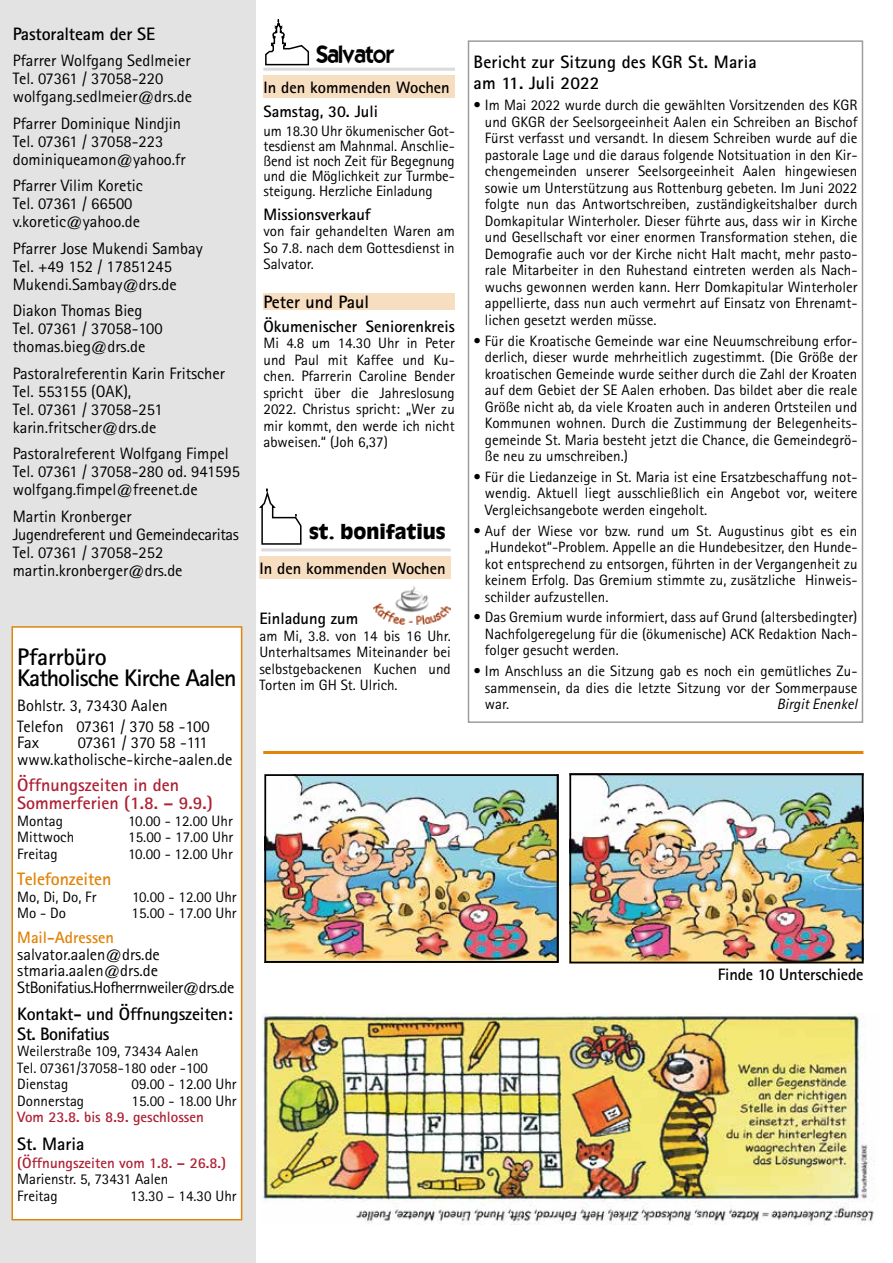
<style>
.page{position:relative;width:893px;height:1263px;background:#fff}
.page>*{position:absolute;margin:0;border:0;box-sizing:border-box;transform-origin:0 0}
.t1{font:700 24px/21px "Rotis Sans Serif";letter-spacing:-.04em;color:#000}
.t2{font:24px "ELEGANCE";color:#000}
.t3{font:900 19.5px "Antique Olive";color:#000}
.t4{font:700 18px/19.2px "Rotis Sans Serif";letter-spacing:-.01em;color:#000}
.t5{font:700 18px/21px "Rotis Sans Serif";letter-spacing:.01em;color:#000}
.t6{font:700 18px/18px "Rotis Sans Serif";color:#ae2034}
.t7{font:700 18px "Rotis Sans Serif";letter-spacing:-.01em;color:#e18409}
.t8{font:16.5px/18px "Rotis Sans Serif";color:#000}
.t9{font:700 16.5px/23.9px "Rotis Sans Serif";color:#000}
.t10{font:700 16.5px "Rotis Sans Serif";color:#e18409}
.t11{font:15px/16.5px "Rotis Sans Serif";color:#000;text-align:justify}
.t12{font:700 15px "Rotis Sans Serif";color:#ae2034}
.t13{font:italic 15px "Rotis Sans Serif";color:#000}
</style>
<div class="page">
<div style="left:0;top:0;width:255px;height:1263px;background:#e3e3e3"></div>
<svg style="left:259px;top:488px;width:43px;height:57px"></svg>
<hr style="left:261px;top:548px;width:190px;height:3px;background:#dadada">
<div style="left:259px;top:556px;width:192px;height:23px;background:#f8dec0"></div>
<img style="left:374px;top:585px;width:77px;height:39px">
<hr style="left:263px;top:751px;width:600px;height:3px;background:#e18409">
<div style="left:12px;top:627px;width:230px;height:593px;background:#fff"></div>
<div style="left:12px;top:626px;width:230px;height:594px;border:2px solid #e18409"></div>
<div style="left:468px;top:40px;width:395px;height:683px;border:2px solid #9d9d9c"></div>
<img style="left:267px;top:777px;width:288px;height:183px">
<div style="left:264px;top:774px;width:294px;height:189px;border:2px solid #000"></div>
<img style="left:572px;top:776px;width:288px;height:184px">
<div style="left:569px;top:773px;width:294px;height:190px;border:2px solid #000"></div>
<img style="left:263px;top:1014px;width:612px;height:211px">
<svg style="left:265px;top:19px;width:45px;height:47px"></svg>
<hr style="left:263px;top:68px;width:192px;height:3px;background:#dadada">
<div style="left:263px;top:75px;width:192px;height:23px;background:#f8dec0"></div>
<div style="left:263px;top:293px;width:192px;height:17px;background:#f8dec0"></div>
<p class="t4" style="left:13px;top:24px;width:144px">Pastoralteam der SE</p>
<p class="t8" style="left:13px;top:52px;width:181px">Pfarrer Wolfgang Sedlmeier<br>Tel. 07361 / 37058-220 wolfgang.sedlmeier@drs.de</p>
<p class="t8" style="left:13px;top:114px;width:174px">Pfarrer Dominique Nindjin<br>Tel. 07361 / 37058-223 dominiqueamon@yahoo.fr</p>
<p class="t8" style="left:13px;top:177px;width:132px">Pfarrer Vilim Koretic<br>Tel. 07361 / 66500 v.koretic@yahoo.de</p>
<p class="t8" style="left:13px;top:239px;width:191px">Pfarrer Jose Mukendi Sambay<br>Tel. +49 152 / 17851245<br>Mukendi.Sambay@drs.de</p>
<p class="t8" style="left:13px;top:302px;width:151px">Diakon Thomas Bieg<br>Tel. 07361 / 37058-100 thomas.bieg@drs.de</p>
<p class="t8" style="left:13px;top:364px;width:214px">Pastoralreferentin Karin Fritscher<br>Tel. 553155 (OAK),<br>Tel. 07361 / 37058-251 karin.fritscher@drs.de</p>
<p class="t8" style="left:13px;top:445px;width:229px">Pastoralreferent Wolfgang Fimpel<br>Tel. 07361 / 37058-280 od. 941595 wolfgang.fimpel@freenet.de</p>
<p class="t8" style="left:13px;top:507px;width:228px">Martin Kronberger<br>Jugendreferent und Gemeindecaritas<br>Tel. 07361 / 37058-252 martin.kronberger@drs.de</p>
<h1 class="t1" style="left:17px;top:646px;width:221px">Pfarrbüro<br>Katholische Kirche Aalen</h1>
<p class="t8" style="left:17px;top:695px;width:194px;line-height:20.7px">Bohlstr. 3, 73430 Aalen<br>Telefon 07361 / 370 58 -100</p>
<p class="t8" style="left:17px;top:733px;width:23px">Fax</p>
<p class="t8" style="left:17px;top:734px;width:217px;line-height:16.5px;text-indent:60px">07361 / 370 58 -111 www.katholische-kirche-aalen.de</p>
<p class="t6" style="left:17px;top:776px;width:197px">Öffnungszeiten in den<br>Sommerferien (1.8. – 9.9.)</p>
<p class="t11" style="left:17px;top:812px;width:47px">Montag</p>
<p class="t11" style="left:128px;top:812px;width:106px">10.00 - 12.00 Uhr</p>
<p class="t11" style="left:17px;top:829px;width:58px">Mittwoch</p>
<p class="t11" style="left:128px;top:829px;width:106px">15.00 - 17.00 Uhr</p>
<p class="t11" style="left:17px;top:845px;width:42px">Freitag</p>
<p class="t11" style="left:128px;top:845px;width:106px">10.00 - 12.00 Uhr</p>
<p class="t7" style="left:17px;top:867px;width:96px">Telefonzeiten</p>
<p class="t11" style="left:17px;top:888px;width:81px">Mo, Di, Do, Fr</p>
<p class="t11" style="left:132px;top:888px;width:106px">10.00 - 12.00 Uhr</p>
<p class="t11" style="left:17px;top:905px;width:50px">Mo - Do</p>
<p class="t11" style="left:132px;top:905px;width:106px">15.00 - 17.00 Uhr</p>
<p class="t10" style="left:17px;top:927px;width:98px">Mail-Adressen</p>
<p class="t8" style="left:17px;top:946px;width:219px;line-height:16.5px">salvator.aalen@drs.de stmaria.aalen@drs.de<br>StBonifatius.Hofherrnweiler@drs.de</p>
<p class="t4" style="left:17px;top:1004px;width:217px">Kontakt- und Öffnungszeiten:<br>St. Bonifatius</p>
<p class="t11" style="left:17px;top:1043px;width:192px;text-align:left">Weilerstraße 109, 73434 Aalen<br>Tel. 07361/37058-180 oder -100<br>Dienstag</p>
<p class="t11" style="left:132px;top:1076px;width:106px">09.00 - 12.00 Uhr</p>
<p class="t11" style="left:17px;top:1092px;width:68px">Donnerstag</p>
<p class="t11" style="left:132px;top:1092px;width:106px">15.00 - 18.00 Uhr</p>
<p class="t12" style="left:17px;top:1107px;width:188px">Vom 23.8. bis 8.9. geschlossen</p>
<p class="t4" style="left:17px;top:1134px;width:69px">St. Maria</p>
<p class="t12" style="left:17px;top:1153px;width:210px">(Öffnungszeiten vom 1.8. – 26.8.)</p>
<p class="t11" style="left:17px;top:1171px;width:153px">Marienstr. 5, 73431 Aalen<br>Freitag</p>
<p class="t11" style="left:130px;top:1187px;width:108px">13.30 – 14.30 Uhr</p>
<h1 class="t2" style="left:316px;top:39px;width:80px">Salvator</h1>
<p class="t9" style="left:263px;top:75px;width:188px">In den kommenden Wochen<br>Samstag, 30. Juli</p>
<p class="t11" style="left:263px;top:123px;width:193px;line-height:15px">um 18.30 Uhr ökumenischer Got&shy;tesdienst am Mahnmal. Anschlie&shy;ßend ist noch Zeit für Begegnung und die Möglichkeit zur Turmbe&shy;steigung. Herzliche Einladung</p>
<p class="t9" style="left:263px;top:202px;width:109px">Missionsverkauf</p>
<p class="t11" style="left:263px;top:223px;width:193px">von fair gehandelten Waren am So 7.8. nach dem Gottesdienst in Salvator.</p>
<p class="t4" style="left:263px;top:292px;width:107px">Peter und Paul</p>
<p class="t9" style="left:263px;top:314px;width:193px">Ökumenischer Seniorenkreis</p>
<p class="t11" style="left:263px;top:335px;width:193px">Mi 4.8 um 14.30 Uhr in Peter und Paul mit Kaffee und Ku&shy;chen. Pfarrerin Caroline Bender spricht über die Jahreslosung 2022. Christus spricht: „Wer zu mir kommt, den werde ich nicht abweisen.“ (Joh 6,37)</p>
<h2 class="t3" style="left:309px;top:520px;width:138px">st. bonifatius</h2>
<p class="t9" style="left:259px;top:556px;width:188px">In den kommenden Wochen</p>
<p class="t9" style="left:259px;top:607px;width:101px">Einladung zum</p>
<p class="t11" style="left:259px;top:627px;width:193px">am Mi, 3.8. von 14 bis 16 Uhr.<br>Unterhaltsames Miteinander bei selbstgebackenen Kuchen und Torten im GH St. Ulrich.</p>
<p class="t5" style="left:473px;top:52px;width:285px">Bericht zur Sitzung des KGR St. Maria am 11. Juli 2022</p>
<p class="t11" style="left:485px;top:97px;width:374px;text-indent:-11px">• Im Mai 2022 wurde durch die gewählten Vorsitzenden des KGR und GKGR der Seelsorgeeinheit Aalen ein Schreiben an Bischof Fürst verfasst und versandt. In diesem Schreiben wurde auf die pastorale Lage und die daraus folgende Notsituation in den Kir&shy;chengemeinden unserer Seelsorgeeinheit Aalen hingewiesen sowie um Unterstützung aus Rottenburg gebeten. Im Juni 2022 folgte nun das Antwortschreiben, zuständigkeitshalber durch Domkapitular Winterholer. Dieser führte aus, dass wir in Kirche und Gesellschaft vor einer enormen Transformation stehen, die Demografie auch vor der Kirche nicht Halt macht, mehr pasto&shy;rale Mitarbeiter in den Ruhestand eintreten werden als Nach&shy;wuchs gewonnen werden kann. Herr Domkapitular Winterholer appellierte, dass nun auch vermehrt auf Einsatz von Ehrenamt&shy;lichen gesetzt werden müsse.</p>
<p class="t11" style="left:485px;top:332px;width:374px;text-indent:-11px">• Für die Kroatische Gemeinde war eine Neuumschreibung erfor&shy;derlich, dieser wurde mehrheitlich zugestimmt. (Die Größe der kroatischen Gemeinde wurde seither durch die Zahl der Kroaten auf dem Gebiet der SE Aalen erhoben. Das bildet aber die reale Größe nicht ab, da viele Kroaten auch in anderen Ortsteilen und Kommunen wohnen. Durch die Zustimmung der Belegenheits&shy;gemeinde St. Maria besteht jetzt die Chance, die Gemeindegrö&shy;ße neu zu umschreiben.)</p>
<p class="t11" style="left:485px;top:468px;width:374px;text-indent:-11px">• Für die Liedanzeige in St. Maria ist eine Ersatzbeschaffung not&shy;wendig. Aktuell liegt ausschließlich ein Angebot vor, weitere Vergleichsangebote werden eingeholt.</p>
<p class="t11" style="left:485px;top:522px;width:374px;text-indent:-11px">• Auf der Wiese vor bzw. rund um St. Augustinus gibt es ein „Hundekot“-Problem. Appelle an die Hundebesitzer, den Hunde&shy;kot entsprechend zu entsorgen, führten in der Vergangenheit zu keinem Erfolg. Das Gremium stimmte zu, zusätzliche Hinweis&shy;schilder aufzustellen.</p>
<p class="t11" style="left:485px;top:609px;width:374px;text-indent:-11px">• Das Gremium wurde informiert, dass auf Grund (altersbedingter)<br>Nachfolgeregelung für die (ökumenische) ACK Redaktion Nach&shy;folger gesucht werden.</p>
<p class="t11" style="left:485px;top:663px;width:374px;text-indent:-11px">• Im Anschluss an die Sitzung gab es noch ein gemütliches Zu&shy;sammensein, da dies die letzte Sitzung vor der Sommerpause war.</p>
<p class="t13" style="left:777px;top:695px;width:82px">Birgit Enenkel</p>
<p class="t9" style="left:718px;top:963px;width:147px">Finde 10 Unterschiede</p>
</div>
